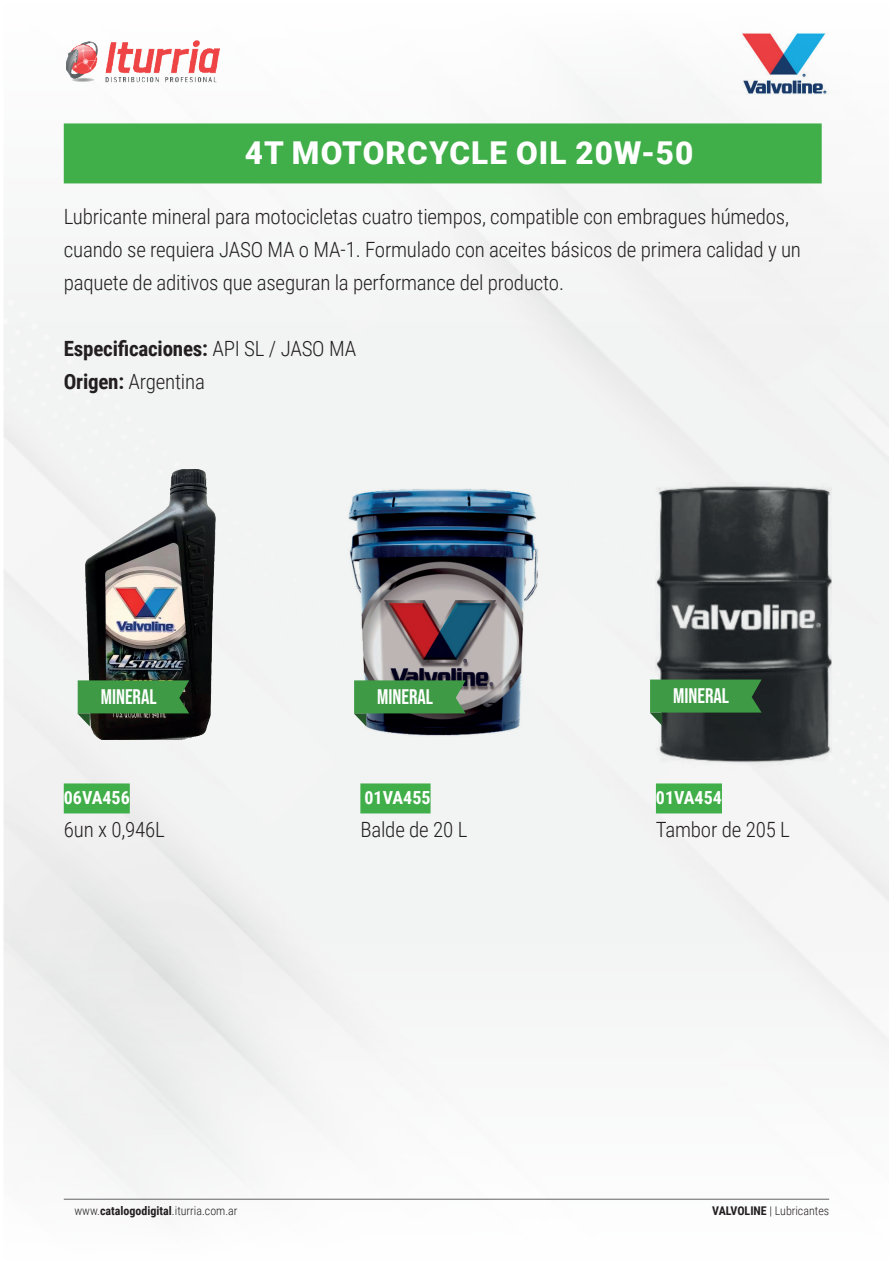
<style>
.page{position:relative;width:893px;height:1263px;background:#fff}
.page>*{position:absolute;margin:0;border:0;box-sizing:border-box;transform-origin:0 0}
.t1{font:900 31.5px "Roboto";letter-spacing:.035em;color:#fff}
.t2{font:300 21px/33px "Roboto Condensed";letter-spacing:-.01em;color:#231f20}
.t3{font:700 21px/33px "Roboto Condensed";letter-spacing:-.01em;color:#231f20}
.t4{font:21px "Bebas Neue";color:#fff}
.t5{font:700 18px "Roboto Condensed";color:#fff}
.t6{font:300 12px "Roboto Condensed";color:#231f20}
.s1{font-weight:300}
.s2{font-weight:700}
</style>
<div class="page">
<div style="left:4px;top:349px;width:885px;height:566px;background:#f2f3f3"></div>
<div style="left:1px;top:915px;width:891px;height:348px;background:#f6f7f7"></div>
<div style="left:1px;top:1px;width:891px;height:348px;background:#f6f7f7"></div>
<hr style="left:64px;top:1199px;width:765px;height:1px;background:#636366">
<img style="left:742px;top:33px;width:85px;height:61px">
<img style="left:66px;top:40px;width:154px;height:43px">
<div style="left:64px;top:123px;width:758px;height:60px;background:#40ae49"></div>
<img style="left:85px;top:470px;width:131px;height:270px">
<img style="left:332px;top:472px;width:244px;height:285px">
<img style="left:656px;top:472px;width:175px;height:302px">
<div style="left:360px;top:783px;width:71px;height:30px;background:#40ae49"></div>
<div style="left:64px;top:783px;width:66px;height:30px;background:#40ae49"></div>
<div style="left:656px;top:783px;width:66px;height:30px;background:#40ae49"></div>
<svg style="left:77px;top:680px;width:112px;height:46px;background:#38763b"></svg>
<svg style="left:354px;top:680px;width:112px;height:46px;background:#397941"></svg>
<svg style="left:650px;top:679px;width:112px;height:46px;background:#397a40"></svg>
<h1 class="t1" style="left:245px;top:131px;width:450px">4T MOTORCYCLE OIL 20W-50</h1>
<p class="t2" style="left:64px;top:199px;width:739px">Lubricante mineral para motocicletas cuatro tiempos, compatible con embragues húmedos, cuando se requiera JASO MA o MA-1. Formulado con aceites básicos de primera calidad y un paquete de aditivos que aseguran la performance del producto.</p>
<p class="t3" style="left:64px;top:331px;width:294px">Especificaciones: <span class="s1">API SL / JASO MA<br></span>Origen: <span class="s1">Argentina</span></p>
<p class="t4" style="left:101px;top:685px;width:58px">MINERAL</p>
<p class="t4" style="left:377px;top:685px;width:58px">MINERAL</p>
<p class="t4" style="left:673px;top:684px;width:58px">MINERAL</p>
<p class="t5" style="left:64px;top:785px;width:68px">06VA456</p>
<p class="t2" style="left:64px;top:813px;width:103px">6un x 0,946L</p>
<p class="t5" style="left:364px;top:785px;width:68px">01VA455</p>
<p class="t2" style="left:360px;top:813px;width:109px">Balde de 20 L</p>
<p class="t5" style="left:656px;top:785px;width:68px">01VA454</p>
<p class="t2" style="left:656px;top:813px;width:135px">Tambor de 205 L</p>
<p class="t6" style="left:74px;top:1202px;width:165px">www.<span class="s2">catalogodigital</span>.iturria.com.ar</p>
<p class="t6" style="left:712px;top:1202px;width:118px"><span class="s2">VALVOLINE</span> | Lubricantes</p>
</div>
